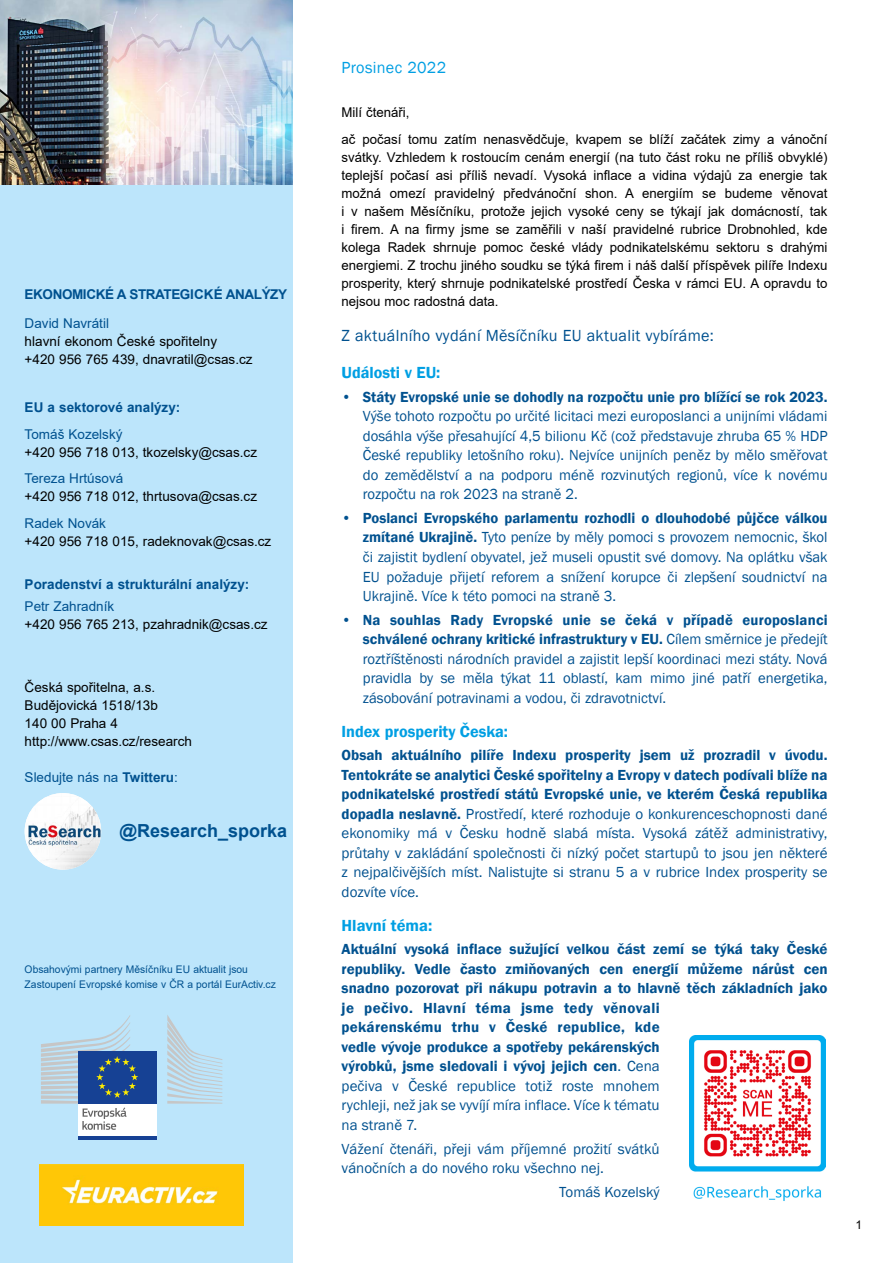
<style>
.page{position:relative;width:893px;height:1263px;background:#fff}
.page>*{position:absolute;margin:0;border:0;box-sizing:border-box;transform-origin:0 0}
.t1{font:700 18px "Arial";color:#00518f}
.t2{font:16.5px "Franklin Gothic";letter-spacing:.02em;color:#00518f}
.t3{font:600 16.5px "Franklin Gothic";color:#009fe3}
.t4{font:16.5px "Franklin Gothic";letter-spacing:.02em;color:#009fe3}
.t5{font:15px/19.5px "Franklin Gothic";color:#00518f;text-align:justify}
.t6{font:600 15px/19.5px "Franklin Gothic";color:#00518f}
.t7{font:13.5px/18px "Arial";color:#000}
.t8{font:13.5px "Arial";color:#00518f}
.t9{font:700 13.5px "Arial";color:#00518f}
.t10{font:700 13.5px "Arial";letter-spacing:-.03em;color:#00518f}
.t11{font:12px "Arial";color:#000}
.t12{font:10.5px/15px "Arial";color:#00518f}
.s1{font-weight:700}
.s2{font-weight:600}
.s3{font-weight:400}
</style>
<div class="page">
<div style="left:0;top:0;width:292px;height:1263px;background:#bce5fb"></div>
<div style="left:78px;top:1102px;width:78px;height:35px;background:#fff"></div>
<div style="left:78px;top:1051px;width:78px;height:52px;background:#164194"></div>
<hr style="left:78px;top:1136px;width:78px;height:3px;background:#164194">
<svg style="left:167px;top:1015px;width:55px;height:89px"></svg>
<svg style="left:41px;top:1015px;width:97px;height:115px"></svg>
<img style="left:40px;top:1164px;width:204px;height:62px">
<img style="left:689px;top:1035px;width:137px;height:166px">
<img style="left:25px;top:793px;width:76px;height:77px;border-radius:38px">
<img style="left:0;top:0;width:292px;height:185px">
<p class="t10" style="left:25px;top:284px;width:264px">EKONOMICKÉ A STRATEGICKÉ ANALÝZY</p>
<p class="t8" style="left:25px;top:314px;width:86px">David Navrátil</p>
<p class="t7" style="left:25px;top:332px;width:229px">hlavní ekonom České spořitelny<br>+420 956 765 439, dnavratil@csas.cz</p>
<p class="t9" style="left:25px;top:398px;width:157px">EU a sektorové analýzy:</p>
<p class="t8" style="left:25px;top:425px;width:99px">Tomáš Kozelský</p>
<p class="t7" style="left:25px;top:443px;width:234px">+420 956 718 013, tkozelsky@csas.cz</p>
<p class="t8" style="left:25px;top:469px;width:100px">Tereza Hrtúsová</p>
<p class="t7" style="left:25px;top:487px;width:234px">+420 956 718 012, thrtusova@csas.cz</p>
<p class="t8" style="left:25px;top:514px;width:83px">Radek Novák</p>
<p class="t7" style="left:25px;top:532px;width:248px">+420 956 718 015, radeknovak@csas.cz</p>
<p class="t9" style="left:25px;top:575px;width:226px">Poradenství a strukturální analýzy:</p>
<p class="t8" style="left:25px;top:597px;width:91px">Petr Zahradník</p>
<p class="t7" style="left:25px;top:615px;width:244px">+420 956 765 213, pzahradnik@csas.cz</p>
<p class="t7" style="left:25px;top:678px;width:169px">Česká spořitelna, a.s.<br>Budějovická 1518/13b<br>140 00 Praha 4 http://www.csas.cz/research</p>
<p class="t8" style="left:25px;top:768px;width:155px">Sledujte nás na <span class="s1">Twitteru</span>:</p>
<p class="t1" style="left:120px;top:818px;width:169px">@Research_sporka</p>
<p class="t12" style="left:25px;top:961px;width:253px">Obsahovými partnery Měsíčníku EU aktualit jsou<br>Zastoupení Evropské komise v ČR a portál EurActiv.cz</p>
<p class="t4" style="left:342px;top:57px;width:106px">Prosinec 2022</p>
<p class="t7" style="left:342px;top:99px;width:487px;line-height:26.5px">Milí čtenáři,<br>ač počasí tomu zatím nenasvědčuje, kvapem se blíží začátek zimy a vánoční</p>
<p class="t7" style="left:342px;top:148px;width:487px;text-align:justify">svátky. Vzhledem k rostoucím cenám energií (na tuto část roku ne příliš obvyklé) teplejší počasí asi příliš nevadí. Vysoká inflace a vidina výdajů za energie tak možná omezí pravidelný předvánoční shon. A energiím se budeme věnovat i v našem Měsíčníku, protože jejich vysoké ceny se týkají jak domácností, tak i firem. A na firmy jsme se zaměřili v naší pravidelné rubrice Drobnohled, kde kolega Radek shrnuje pomoc české vlády podnikatelskému sektoru s drahými energiemi. Z trochu jiného soudku se týká firem i náš další příspěvek pilíře Indexu prosperity, který shrnuje podnikatelské prostředí Česka v rámci EU. A opravdu to nejsou moc radostná data.</p>
<p class="t2" style="left:342px;top:325px;width:374px">Z aktuálního vydání Měsíčníku EU aktualit vybíráme:</p>
<p class="t3" style="left:342px;top:362px;width:100px">Události v EU:</p>
<p class="t6" style="left:342px;top:387px;width:487px">• Státy Evropské unie se dohodly na rozpočtu unie pro blížící se rok 2023.</p>
<p class="t5" style="left:363px;top:407px;width:466px">Výše tohoto rozpočtu po určité licitaci mezi europoslanci a unijními vládami dosáhla výše přesahující 4,5 bilionu Kč (což představuje zhruba 65 % HDP České republiky letošního roku). Nejvíce unijních peněz by mělo směřovat do zemědělství a na podporu méně rozvinutých regionů, více k novému rozpočtu na rok 2023 na straně 2.</p>
<p class="t5" style="left:363px;top:509px;width:466px;text-indent:-21px"><span class="s2">• Poslanci Evropského parlamentu rozhodli o dlouhodobé půjčce válkou zmítané Ukrajině.</span> Tyto peníze by měly pomoci s provozem nemocnic, škol či zajistit bydlení obyvatel, jež museli opustit své domovy. Na oplátku však EU požaduje přijetí reforem a snížení korupce či zlepšení soudnictví na Ukrajině. Více k této pomoci na straně 3.</p>
<p class="t5" style="left:363px;top:610px;width:466px;text-indent:-21px"><span class="s2">• Na souhlas Rady Evropské unie se čeká v případě europoslanci schválené ochrany kritické infrastruktury v EU.</span> Cílem směrnice je předejít roztříštěnosti národních pravidel a zajistit lepší koordinaci mezi státy. Nová pravidla by se měla týkat 11 oblastí, kam mimo jiné patří energetika, zásobování potravinami a vodou, či zdravotnictví.</p>
<p class="t3" style="left:342px;top:721px;width:168px">Index prosperity Česka:</p>
<p class="t5" style="left:342px;top:746px;width:488px"><span class="s2">Obsah aktuálního pilíře Indexu prosperity jsem už prozradil v úvodu.<br>Tentokráte se analytici České spořitelny a Evropy v datech podívali blíže na podnikatelské prostředí států Evropské unie, ve kterém Česká republika dopadla neslavně.</span> Prostředí, které rozhoduje o konkurenceschopnosti dané ekonomiky má v Česku hodně slabá místa. Vysoká zátěž administrativy, průtahy v zakládání společnosti či nízký počet startupů to jsou jen některé z nejpalčivějších míst. Nalistujte si stranu 5 a v rubrice Index prosperity se dozvíte více.</p>
<p class="t3" style="left:342px;top:915px;width:92px">Hlavní téma:</p>
<p class="t6" style="left:342px;top:940px;width:487px">Aktuální vysoká inflace sužující velkou část zemí se týká taky České republiky. Vedle často zmiňovaných cen energií můžeme nárůst cen snadno pozorovat při nákupu potravin a to hlavně těch základních jako je pečivo. Hlavní téma jsme tedy věnovali<br>pekárenskému trhu v České republice, kde<br>vedle vývoje produkce a spotřeby pekárenských<br>výrobků, jsme sledovali i vývoj jejich cen<span class="s3">. Cena<br>pečiva v České republice totiž roste mnohem<br>rychleji, než jak se vyvíjí míra inflace. Více k tématu<br>na straně 7.</span></p>
<p class="t5" style="left:342px;top:1139px;width:320px">Vážení čtenáři, přeji vám příjemné prožití svátků vánočních a do nového roku všechno nej.</p>
<p class="t5" style="left:559px;top:1182px;width:102px">Tomáš Kozelský</p>
<p class="t11" style="left:856px;top:1217px;width:8px">1</p>
</div>
